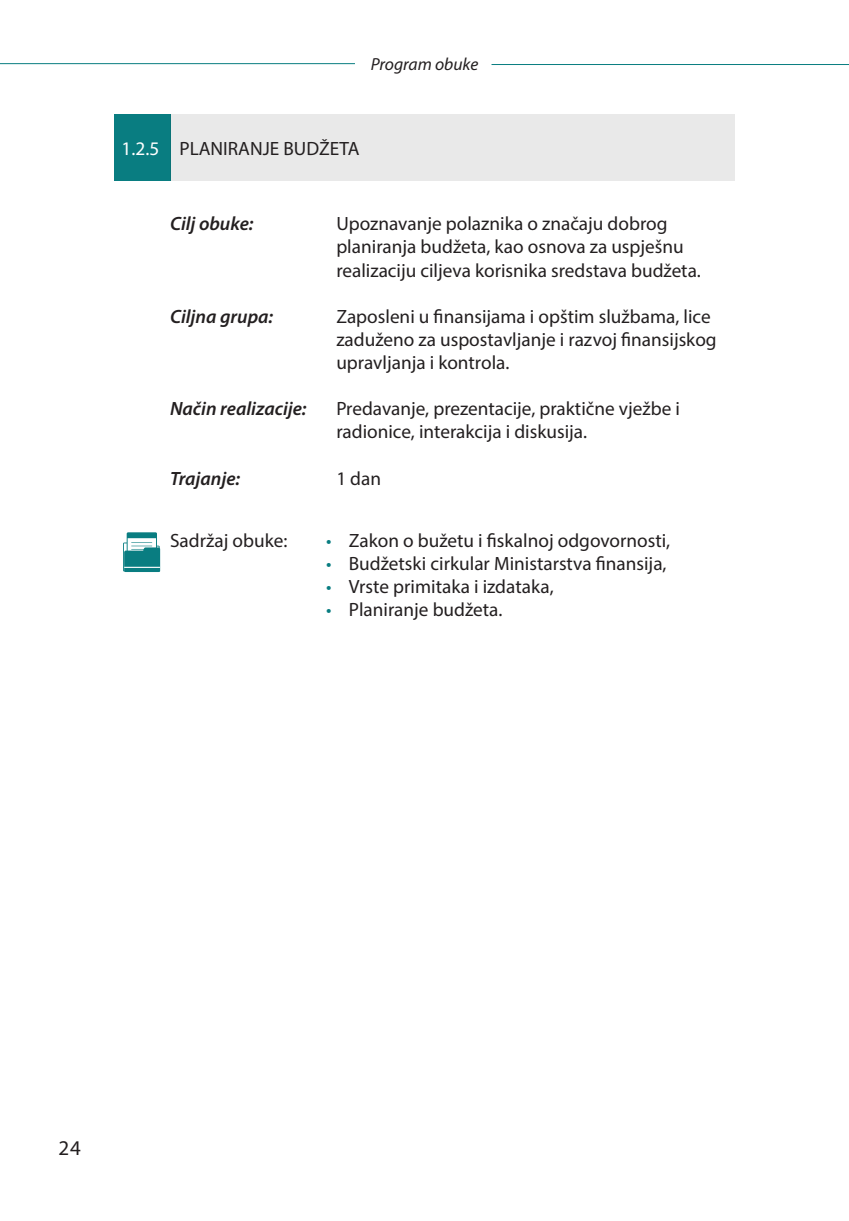
<style>
.page{position:relative;width:849px;height:1221px;background:#fff}
.page>*{position:absolute;margin:0;border:0;box-sizing:border-box;transform-origin:0 0}
.t1{font:21px "Myriad Pro";color:#231f20}
.t2{font:19.25px/23.1px "Myriad Pro";color:#231f20}
.t3{font:italic 600 19.25px "Myriad Pro";color:#231f20}
.t4{font:italic 17.5px "Myriad Pro";color:#231f20}
.s1{color:#fff}
.s2{color:#097d81}
</style>
<div class="page">
<hr style="left:0;top:63px;width:355px;height:1px;background:#097d81">
<hr style="left:491px;top:64px;width:357px;height:1px;background:#097d81">
<div style="left:114px;top:114px;width:56px;height:67px;background:#097d81"></div>
<div style="left:170px;top:114px;width:564px;height:67px;background:#e9e9e9"></div>
<svg style="left:123px;top:532px;width:37px;height:40px"></svg>
<p class="t4" style="left:370px;top:53px;width:109px">Program obuke</p>
<p class="t2" style="left:122px;top:136px;width:239px"><span class="s1">1.2.5</span> PLANIRANJE BUDŽETA</p>
<p class="t3" style="left:170px;top:212px;width:85px">Cilj obuke:</p>
<p class="t3" style="left:170px;top:304px;width:105px">Ciljna grupa:</p>
<p class="t3" style="left:170px;top:396px;width:138px">Način realizacije:</p>
<p class="t3" style="left:170px;top:466px;width:72px">Trajanje:</p>
<p class="t2" style="left:170px;top:528px;width:119px">Sadržaj obuke:</p>
<p class="t2" style="left:336px;top:212px;width:366px">Upoznavanje polaznika o značaju dobrog planiranja budžeta, kao osnova za uspješnu realizaciju ciljeva korisnika sredstava budžeta.</p>
<p class="t2" style="left:336px;top:304px;width:382px">Zaposleni u finansijama i opštim službama, lice zaduženo za uspostavljanje i razvoj finansijskog upravljanja i kontrola.</p>
<p class="t2" style="left:336px;top:397px;width:345px">Predavanje, prezentacije, praktične vježbe i radionice, interakcija i diskusija.</p>
<p class="t2" style="left:336px;top:466px;width:46px">1 dan</p>
<p class="t2" style="left:326px;top:528px;width:345px"><span class="s2">•</span> Zakon o bužetu i fiskalnoj odgovornosti,</p>
<p class="t2" style="left:326px;top:551px;width:342px"><span class="s2">•</span> Budžetski cirkular Ministarstva finansija,</p>
<p class="t2" style="left:326px;top:574px;width:229px"><span class="s2">•</span> Vrste primitaka i izdataka,</p>
<p class="t2" style="left:326px;top:597px;width:178px"><span class="s2">•</span> Planiranje budžeta.</p>
<p class="t1" style="left:58px;top:1134px;width:24px">24</p>
</div>
